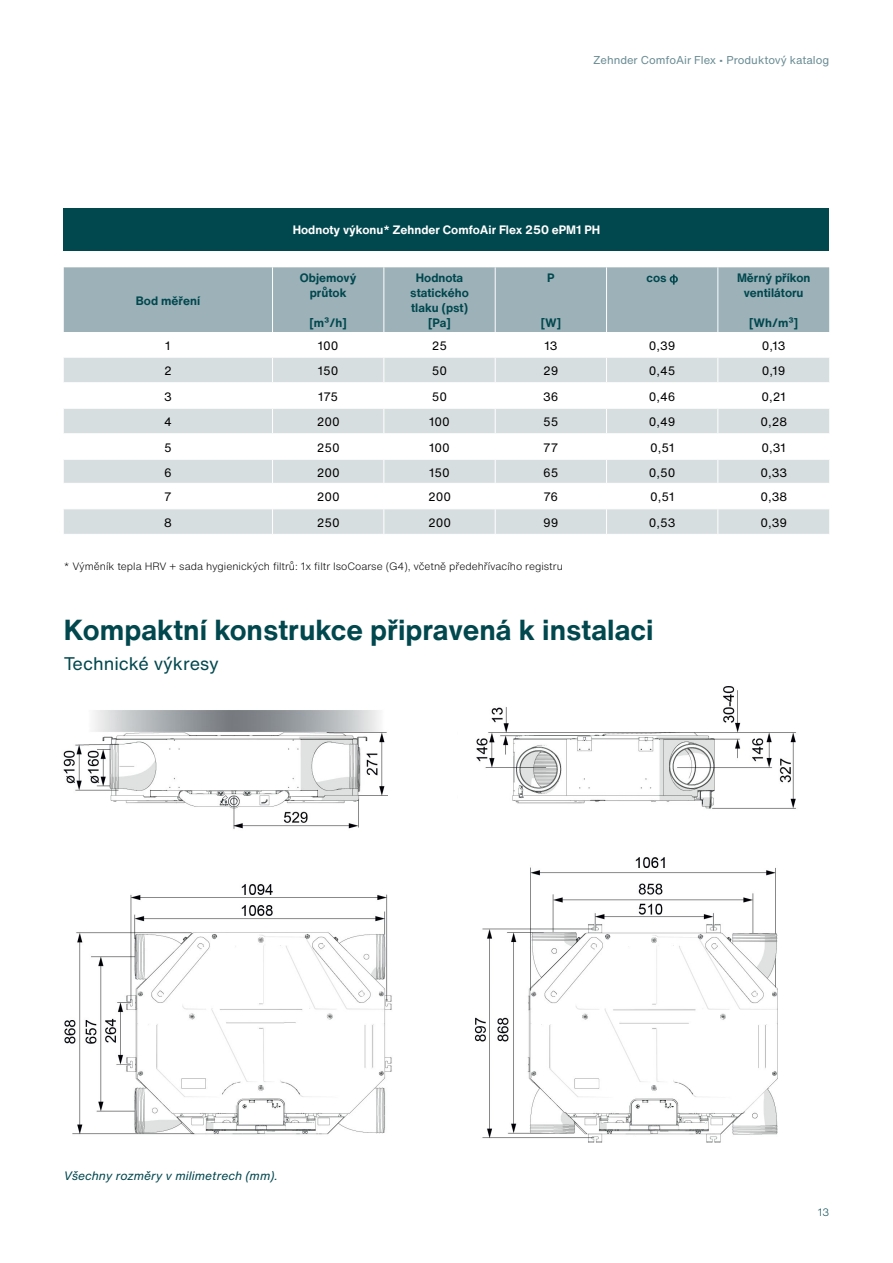
<style>
.page{position:relative;width:893px;height:1263px;background:#fff}
.page>*{position:absolute;margin:0;border:0;box-sizing:border-box;transform-origin:0 0}
.t1{font:700 28.5px "Helvetica Now Text";color:#00474e}
.t2{font:18px "Helvetica Now Text";color:#00474e}
.t3{font:12px "Helvetica Now Text";color:#000}
.t4{font:700 12px/15px "Helvetica Now Text";color:#00474e;text-align:center}
.t5{font:700 12px "Helvetica Now Text";color:#fff}
.t6{font:italic 12px "Helvetica Now Text";color:#00474e}
.t7{font:11.25px "Helvetica Now Text";color:#6a8c94}
.t8{font:300 10.5px "Helvetica Now Text";color:#000}
.t9{font:300 10.5px "Helvetica Now Text";color:#00474e}
</style>
<div class="page">
<img style="left:63px;top:710px;width:325px;height:119px">
<img style="left:476px;top:686px;width:320px;height:123px">
<img style="left:64px;top:884px;width:328px;height:251px">
<img style="left:474px;top:857px;width:304px;height:286px">
<div style="left:64px;top:208px;width:765px;height:42px;background:#00474e"></div>
<div style="left:64px;top:267px;width:765px;height:65px;background:#9db1b8"></div>
<svg style="left:64px;top:358px;width:765px;height:176px;fill:#d7dee0"></svg>
<svg style="left:495px;top:358px;width:1px;height:176px"></svg>
<svg style="left:606px;top:358px;width:1px;height:176px"></svg>
<svg style="left:717px;top:358px;width:1px;height:176px"></svg>
<hr style="left:64px;top:433px;width:209px;height:1px;background:#fff">
<hr style="left:64px;top:459px;width:209px;height:1px;background:#fff">
<hr style="left:64px;top:382px;width:209px;height:1px;background:#fff">
<svg style="left:272px;top:358px;width:1px;height:176px"></svg>
<hr style="left:273px;top:382px;width:111px;height:1px;background:#fff">
<hr style="left:273px;top:408px;width:111px;height:1px;background:#fff">
<hr style="left:273px;top:433px;width:111px;height:1px;background:#fff">
<hr style="left:273px;top:459px;width:111px;height:1px;background:#fff">
<hr style="left:273px;top:483px;width:111px;height:1px;background:#fff">
<hr style="left:273px;top:508px;width:111px;height:1px;background:#fff">
<hr style="left:272px;top:267px;width:1px;height:65px;background:#fff">
<hr style="left:383px;top:267px;width:1px;height:65px;background:#fff">
<hr style="left:495px;top:267px;width:1px;height:65px;background:#fff">
<hr style="left:606px;top:267px;width:1px;height:65px;background:#fff">
<hr style="left:717px;top:267px;width:1px;height:65px;background:#fff">
<svg style="left:383px;top:358px;width:1px;height:176px"></svg>
<hr style="left:384px;top:382px;width:111px;height:1px;background:#fff">
<hr style="left:384px;top:408px;width:111px;height:1px;background:#fff">
<hr style="left:384px;top:433px;width:111px;height:1px;background:#fff">
<hr style="left:384px;top:459px;width:111px;height:1px;background:#fff">
<hr style="left:384px;top:483px;width:111px;height:1px;background:#fff">
<hr style="left:384px;top:508px;width:111px;height:1px;background:#fff">
<hr style="left:495px;top:382px;width:111px;height:1px;background:#fff">
<hr style="left:606px;top:382px;width:112px;height:1px;background:#fff">
<hr style="left:718px;top:382px;width:111px;height:1px;background:#fff">
<hr style="left:495px;top:408px;width:111px;height:1px;background:#fff">
<hr style="left:606px;top:408px;width:112px;height:1px;background:#fff">
<hr style="left:718px;top:408px;width:111px;height:1px;background:#fff">
<hr style="left:495px;top:433px;width:111px;height:1px;background:#fff">
<hr style="left:606px;top:433px;width:112px;height:1px;background:#fff">
<hr style="left:718px;top:433px;width:111px;height:1px;background:#fff">
<hr style="left:495px;top:459px;width:111px;height:1px;background:#fff">
<hr style="left:606px;top:459px;width:112px;height:1px;background:#fff">
<hr style="left:718px;top:459px;width:111px;height:1px;background:#fff">
<hr style="left:495px;top:483px;width:111px;height:1px;background:#fff">
<hr style="left:606px;top:483px;width:112px;height:1px;background:#fff">
<hr style="left:718px;top:483px;width:111px;height:1px;background:#fff">
<hr style="left:495px;top:508px;width:111px;height:1px;background:#fff">
<hr style="left:606px;top:508px;width:112px;height:1px;background:#fff">
<hr style="left:718px;top:508px;width:111px;height:1px;background:#fff">
<hr style="left:64px;top:408px;width:209px;height:1px;background:#fff">
<hr style="left:64px;top:483px;width:209px;height:1px;background:#fff">
<hr style="left:64px;top:508px;width:209px;height:1px;background:#fff">
<svg style="left:670px;top:274px;width:8px;height:11px"></svg>
<p class="t7" style="left:593px;top:51px;width:238px">Zehnder ComfoAir Flex • Produktový katalog</p>
<p class="t4" style="left:136px;top:293px;width:66px">Bod měření</p>
<p class="t5" style="left:293px;top:221px;width:309px">Hodnoty výkonu* Zehnder ComfoAir Flex 250 ePM1 PH</p>
<p class="t4" style="left:300px;top:270px;width:58px">Objemový průtok</p>
<p class="t4" style="left:309px;top:315px;width:39px">[m³/h]</p>
<p class="t4" style="left:410px;top:270px;width:60px">Hodnota statického tlaku (pst) [Pa]</p>
<p class="t4" style="left:547px;top:270px;width:9px">P</p>
<p class="t4" style="left:541px;top:315px;width:22px">[W]</p>
<p class="t4" style="left:646px;top:270px;width:22px">cos</p>
<p class="t4" style="left:737px;top:270px;width:75px">Měrný příkon ventilátoru</p>
<p class="t4" style="left:749px;top:315px;width:50px">[Wh/m³]</p>
<p class="t3" style="left:165px;top:336px;width:7px">1</p>
<p class="t3" style="left:318px;top:336px;width:22px">100</p>
<p class="t3" style="left:432px;top:336px;width:17px">25</p>
<p class="t3" style="left:544px;top:336px;width:15px">13</p>
<p class="t3" style="left:649px;top:336px;width:28px">0,39</p>
<p class="t3" style="left:762px;top:336px;width:25px">0,13</p>
<p class="t3" style="left:164px;top:362px;width:9px">2</p>
<p class="t3" style="left:318px;top:362px;width:22px">150</p>
<p class="t3" style="left:432px;top:362px;width:17px">50</p>
<p class="t3" style="left:543px;top:362px;width:17px">29</p>
<p class="t3" style="left:649px;top:362px;width:28px">0,45</p>
<p class="t3" style="left:762px;top:362px;width:25px">0,19</p>
<p class="t3" style="left:164px;top:387px;width:9px">3</p>
<p class="t3" style="left:318px;top:387px;width:21px">175</p>
<p class="t3" style="left:432px;top:387px;width:17px">50</p>
<p class="t3" style="left:543px;top:387px;width:17px">36</p>
<p class="t3" style="left:649px;top:387px;width:28px">0,46</p>
<p class="t3" style="left:761px;top:387px;width:26px">0,21</p>
<p class="t3" style="left:164px;top:413px;width:9px">4</p>
<p class="t3" style="left:317px;top:413px;width:25px">200</p>
<p class="t3" style="left:429px;top:413px;width:22px">100</p>
<p class="t3" style="left:543px;top:413px;width:17px">55</p>
<p class="t3" style="left:649px;top:413px;width:28px">0,49</p>
<p class="t3" style="left:760px;top:413px;width:28px">0,28</p>
<p class="t3" style="left:164px;top:438px;width:9px">5</p>
<p class="t3" style="left:317px;top:438px;width:25px">250</p>
<p class="t3" style="left:429px;top:438px;width:22px">100</p>
<p class="t3" style="left:543px;top:438px;width:17px">77</p>
<p class="t3" style="left:650px;top:438px;width:26px">0,51</p>
<p class="t3" style="left:762px;top:438px;width:26px">0,31</p>
<p class="t3" style="left:164px;top:463px;width:9px">6</p>
<p class="t3" style="left:317px;top:463px;width:25px">200</p>
<p class="t3" style="left:429px;top:463px;width:22px">150</p>
<p class="t3" style="left:543px;top:463px;width:17px">65</p>
<p class="t3" style="left:649px;top:463px;width:28px">0,50</p>
<p class="t3" style="left:760px;top:463px;width:28px">0,33</p>
<p class="t3" style="left:164px;top:488px;width:9px">7</p>
<p class="t3" style="left:317px;top:488px;width:25px">200</p>
<p class="t3" style="left:428px;top:488px;width:25px">200</p>
<p class="t3" style="left:543px;top:488px;width:16px">76</p>
<p class="t3" style="left:650px;top:488px;width:26px">0,51</p>
<p class="t3" style="left:760px;top:488px;width:28px">0,38</p>
<p class="t3" style="left:164px;top:513px;width:9px">8</p>
<p class="t3" style="left:317px;top:513px;width:25px">250</p>
<p class="t3" style="left:428px;top:513px;width:25px">200</p>
<p class="t3" style="left:543px;top:513px;width:17px">99</p>
<p class="t3" style="left:649px;top:513px;width:28px">0,53</p>
<p class="t3" style="left:760px;top:513px;width:28px">0,39</p>
<p class="t8" style="left:64px;top:558px;width:501px">* Výměník tepla HRV + sada hygienických filtrů: 1x filtr IsoCoarse (G4), včetně předehřívacího registru</p>
<h1 class="t1" style="left:64px;top:608px;width:591px">Kompaktní konstrukce připravená k instalaci</h1>
<h2 class="t2" style="left:64px;top:650px;width:157px">Technické výkresy</h2>
<p class="t6" style="left:64px;top:1166px;width:216px">Všechny rozměry v milimetrech (mm).</p>
<p class="t9" style="left:818px;top:1204px;width:13px">13</p>
</div>
